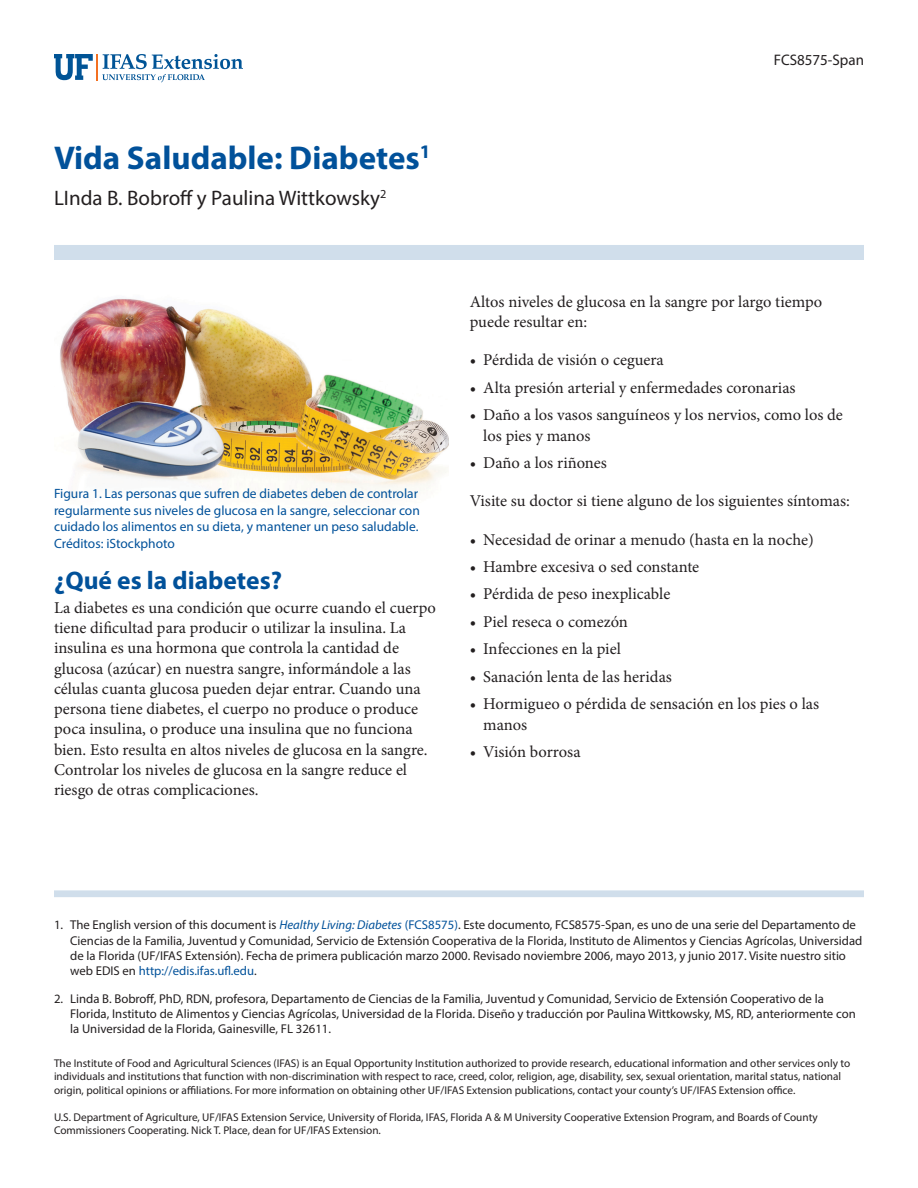
<style>
.page{position:relative;width:918px;height:1188px;background:#fff}
.page>*{position:absolute;margin:0;border:0;box-sizing:border-box;transform-origin:0 0}
.TitleRegular{font:700 33px "Myriad Pro";color:#01519a}
.SectionHeading0{font:700 25.5px "Myriad Pro";color:#01519a}
.Author{font:21px "Myriad Pro";color:#231f20}
.Paragraph{font:16.5px/20.2px "Minion Pro";color:#231f20}
.PubNumber{font:15.3px "Myriad Pro";color:#231f20}
.FigureCaption{font:13.5px/16.5px "Myriad Pro";color:#01519a}
.t1{font:12.75px/15.3px "Myriad Pro";color:#231f20}
.Disclaimer{font:11.25px/13.5px "Myriad Pro";color:#231f20}
.s1{font-style:italic;color:#01519a}
.s2{color:#01519a}
</style>
<div class="page">
<svg style="left:54px;top:54px;width:189px;height:28px"></svg>
<div style="left:54px;top:245px;width:810px;height:15px;background:#d0deeb"></div>
<div style="left:54px;top:890px;width:810px;height:7px;background:#d0deeb"></div>
<img style="left:60px;top:298px;width:388px;height:199px">
<p class="TitleRegular" style="left:54px;top:136px;width:378px">Vida Saludable: Diabetes<sup>1</sup></p>
<p class="Author" style="left:54px;top:185px;width:334px">LInda B. Bobroff y Paulina Wittkowsky<sup>2</sup></p>
<p class="FigureCaption" style="left:54px;top:485px;width:367px">Figura 1. Las personas que sufren de diabetes deben de controlar regularmente sus niveles de glucosa en la sangre, seleccionar con cuidado los alimentos en su dieta, y mantener un peso saludable.</p>
<p class="FigureCaption" style="left:54px;top:535px;width:122px">Créditos: iStockphoto</p>
<p class="SectionHeading0" style="left:54px;top:564px;width:230px">¿Qué es la diabetes?</p>
<p class="Paragraph" style="left:54px;top:598px;width:384px">La diabetes es una condición que ocurre cuando el cuerpo tiene dificultad para producir o utilizar la insulina. La insulina es una hormona que controla la cantidad de glucosa (azúcar) en nuestra sangre, informándole a las células cuanta glucosa pueden dejar entrar. Cuando una persona tiene diabetes, el cuerpo no produce o produce poca insulina, o produce una insulina que no funciona bien. Esto resulta en altos niveles de glucosa en la sangre.<br>Controlar los niveles de glucosa en la sangre reduce el riesgo de otras complicaciones.</p>
<p class="PubNumber" style="left:774px;top:51px;width:92px">FCS8575-Span</p>
<p class="Paragraph" style="left:470px;top:292px;width:354px">Altos niveles de glucosa en la sangre por largo tiempo puede resultar en:</p>
<p class="Paragraph" style="left:470px;top:350px;width:196px">• Pérdida de visión o ceguera</p>
<p class="Paragraph" style="left:470px;top:378px;width:327px">• Alta presión arterial y enfermedades coronarias</p>
<p class="Paragraph" style="left:483px;top:405px;width:361px;text-indent:-14px">• Daño a los vasos sanguíneos y los nervios, como los de los pies y manos</p>
<p class="Paragraph" style="left:470px;top:453px;width:139px">• Daño a los riñones</p>
<p class="Paragraph" style="left:470px;top:491px;width:382px">Visite su doctor si tiene alguno de los siguientes síntomas:</p>
<p class="Paragraph" style="left:470px;top:529px;width:346px">• Necesidad de orinar a menudo (hasta en la noche)</p>
<p class="Paragraph" style="left:470px;top:557px;width:231px">• Hambre excesiva o sed constante</p>
<p class="Paragraph" style="left:470px;top:584px;width:202px">• Pérdida de peso inexplicable</p>
<p class="Paragraph" style="left:470px;top:612px;width:160px">• Piel reseca o comezón</p>
<p class="Paragraph" style="left:470px;top:639px;width:153px">• Infecciones en la piel</p>
<p class="Paragraph" style="left:470px;top:667px;width:204px">• Sanación lenta de las heridas</p>
<p class="Paragraph" style="left:483px;top:694px;width:337px;text-indent:-14px">• Hormigueo o pérdida de sensación en los pies o las manos</p>
<p class="Paragraph" style="left:470px;top:742px;width:112px">• Visión borrosa</p>
<p class="t1" style="left:70px;top:917px;width:794px;text-indent:-16px">1. The English version of this document is <span class="s1">Healthy Living: Diabetes</span> <span class="s2">(FCS8575)</span>. Este documento, FCS8575-Span, es uno de una serie del Departamento de Ciencias de la Familia, Juventud y Comunidad, Servicio de Extensión Cooperativa de la Florida, Instituto de Alimentos y Ciencias Agrícolas, Universidad de la Florida (UF/IFAS Extensión). Fecha de primera publicación marzo 2000. Revisado noviembre 2006, mayo 2013, y junio 2017. Visite nuestro sitio web EDIS en <span class="s2">http://edis.ifas.ufl.edu</span>.</p>
<p class="t1" style="left:70px;top:990px;width:787px;text-indent:-16px">2. Linda B. Bobroff, PhD, RDN, profesora, Departamento de Ciencias de la Familia, Juventud y Comunidad, Servicio de Extensión Cooperativo de la<br>Florida, Instituto de Alimentos y Ciencias Agrícolas, Universidad de la Florida. Diseño y traducción por Paulina Wittkowsky, MS, RD, anteriormente con la Universidad de la Florida, Gainesville, FL 32611.</p>
<p class="Disclaimer" style="left:54px;top:1056px;width:798px">The Institute of Food and Agricultural Sciences (IFAS) is an Equal Opportunity Institution authorized to provide research, educational information and other services only to individuals and institutions that function with non-discrimination with respect to race, creed, color, religion, age, disability, sex, sexual orientation, marital status, national origin, political opinions or affiliations. For more information on obtaining other UF/IFAS Extension publications, contact your county’s UF/IFAS Extension office.</p>
<p class="Disclaimer" style="left:54px;top:1110px;width:765px">U.S. Department of Agriculture, UF/IFAS Extension Service, University of Florida, IFAS, Florida A &amp; M University Cooperative Extension Program, and Boards of County<br>Commissioners Cooperating. Nick T. Place, dean for UF/IFAS Extension.</p>
</div>
